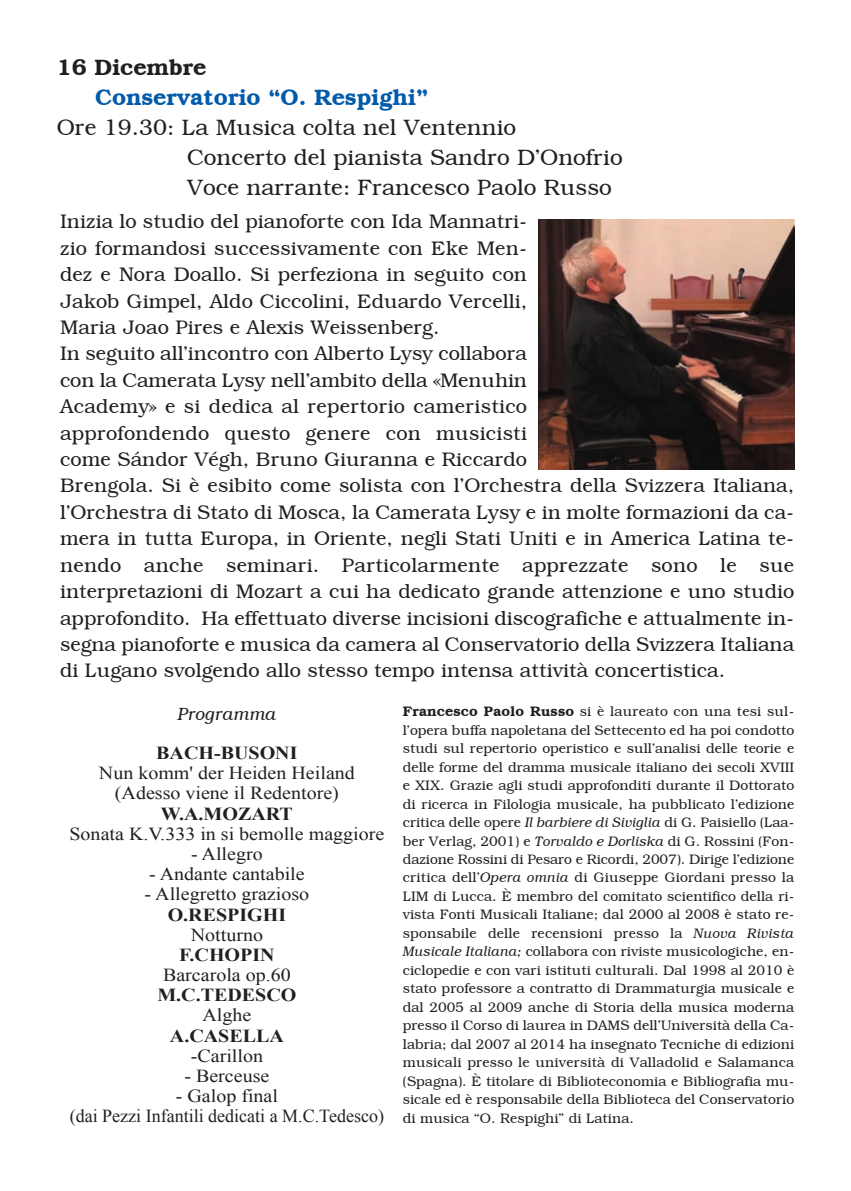
<style>
.page{position:relative;width:851px;height:1191px;background:#fff}
.page>*{position:absolute;margin:0;border:0;box-sizing:border-box;transform-origin:0 0}
.t1{font:300 22.6px/29.8px "Bookman";color:#231f20}
.t2{font:600 22.6px "Bookman";color:#015aaa}
.t3{font:600 22.6px "Bookman";color:#231f20}
.t4{font:300 20px/26.4px "Bookman";color:#231f20}
.t5{font:18.4px/20.2px "Times New Roman";color:#231f20;text-align:center;scale:1.09 1}
.t6{font:700 18.4px "Times New Roman";color:#231f20;scale:1.09 1}
.t7{font:italic 300 18px "Bookman";color:#231f20}
.t8{font:300 14px/18.4px "Bookman";color:#231f20;text-align:justify}
.s1{font-weight:600}
.s2{font-style:italic}
</style>
<div class="page">
<img style="left:538px;top:220px;width:256px;height:249px">
<h1 class="t3" style="left:57px;top:57px;width:151px">16 Dicembre</h1>
<h1 class="t2" style="left:95px;top:87px;width:334px">Conservatorio “O. Respighi”</h1>
<h1 class="t1" style="left:187px;top:114px;width:437px;text-indent:-130px">Ore 19.30: La Musica colta nel Ventennio<br>Concerto del pianista Sandro D’Onofrio<br>Voce narrante: Francesco Paolo Russo</h1>
<p class="t4" style="left:60px;top:210px;width:735px">Inizia lo studio del pianoforte con Ida Mannatri-<br>zio formandosi successivamente con Eke Men-<br>dez e Nora Doallo. Si perfeziona in seguito con<br>Jakob Gimpel, Aldo Ciccolini, Eduardo Vercelli,<br>Maria Joao Pires e Alexis Weissenberg.<br>In seguito all’incontro con Alberto Lysy collabora<br>con la Camerata Lysy nell’ambito della «Menuhin<br>Academy» e si dedica al repertorio cameristico<br>approfondendo questo genere con musicisti<br>come Sándor Végh, Bruno Giuranna e Riccardo<br>Brengola. Si è esibito come solista con l’Orchestra della Svizzera Italiana, l’Orchestra di Stato di Mosca, la Camerata Lysy e in molte formazioni da ca&shy;mera in tutta Europa, in Oriente, negli Stati Uniti e in America Latina te&shy;nendo anche seminari. Particolarmente apprezzate sono le sue interpretazioni di Mozart a cui ha dedicato grande attenzione e uno studio approfondito. Ha effettuato diverse incisioni discografiche e attualmente in&shy;segna pianoforte e musica da camera al Conservatorio della Svizzera Italiana di Lugano svolgendo allo stesso tempo intensa attività concertistica.</p>
<p class="t7" style="left:178px;top:705px;width:101px">Programma</p>
<p class="t8" style="left:403px;top:703px;width:393px"><span class="s1">Francesco Paolo Russo</span> si è laureato con una tesi sul&shy;l’opera buffa napoletana del Settecento ed ha poi condotto studi sul repertorio operistico e sull’analisi delle teorie e delle forme del dramma musicale italiano dei secoli XVIII e XIX. Grazie agli studi approfonditi durante il Dottorato di ricerca in Filologia musicale, ha pubblicato l’edizione critica delle opere <span class="s2">Il barbiere di Siviglia</span> di G. Paisiello (Laa&shy;ber Verlag, 2001) e <span class="s2">Torvaldo e Dorliska</span> di G. Rossini (Fon&shy;dazione Rossini di Pesaro e Ricordi, 2007). Dirige l’edizione critica dell’<span class="s2">Opera omnia</span> di Giuseppe Giordani presso la LIM di Lucca. È membro del comitato scientifico della ri&shy;vista Fonti Musicali Italiane; dal 2000 al 2008 è stato re&shy;sponsabile delle recensioni presso la <span class="s2">Nuova Rivista Musicale Italiana;</span> collabora con riviste musicologiche, en&shy;ciclopedie e con vari istituti culturali. Dal 1998 al 2010 è stato professore a contratto di Drammaturgia musicale e dal 2005 al 2009 anche di Storia della musica moderna presso il Corso di laurea in DAMS dell’Università della Ca&shy;labria; dal 2007 al 2014 ha insegnato Tecniche di edizioni musicali presso le università di Valladolid e Salamanca (Spagna). È titolare di Biblioteconomia e Bibliografia mu&shy;sicale ed è responsabile della Biblioteca del Conservatorio di musica “O. Respighi” di Latina.</p>
<h3 class="t6" style="left:156px;top:742px;width:131px">BACH-BUSONI</h3>
<h3 class="t5" style="left:99px;top:763px;width:236px">Nun komm' der Heiden Heiland (Adesso viene il Redentore)</h3>
<h3 class="t6" style="left:161px;top:803px;width:123px">W.A.MOZART</h3>
<h3 class="t5" style="left:69px;top:823px;width:290px">Sonata K.V.333 in si bemolle maggiore</h3>
<h3 class="t5" style="left:191px;top:843px;width:67px">- Allegro</h3>
<h3 class="t5" style="left:149px;top:864px;width:144px">- Andante cantabile</h3>
<h3 class="t5" style="left:145px;top:884px;width:152px">- Allegretto grazioso</h3>
<h3 class="t6" style="left:168px;top:904px;width:110px">O.RESPIGHI</h3>
<h3 class="t5" style="left:191px;top:924px;width:68px">Notturno</h3>
<h3 class="t6" style="left:179px;top:944px;width:89px">F.CHOPIN</h3>
<h3 class="t5" style="left:163px;top:964px;width:119px">Barcarola op.60</h3>
<h3 class="t6" style="left:157px;top:984px;width:129px">M.C.TEDESCO</h3>
<h3 class="t5" style="left:202px;top:1005px;width:46px">Alghe</h3>
<h3 class="t6" style="left:170px;top:1025px;width:106px">A.CASELLA</h3>
<h3 class="t5" style="left:191px;top:1045px;width:68px">-Carillon</h3>
<h3 class="t5" style="left:184px;top:1065px;width:79px">- Berceuse</h3>
<h3 class="t5" style="left:70px;top:1085px;width:290px">- Galop final<br>(dai Pezzi Infantili dedicati a M.C.Tedesco)</h3>
</div>
